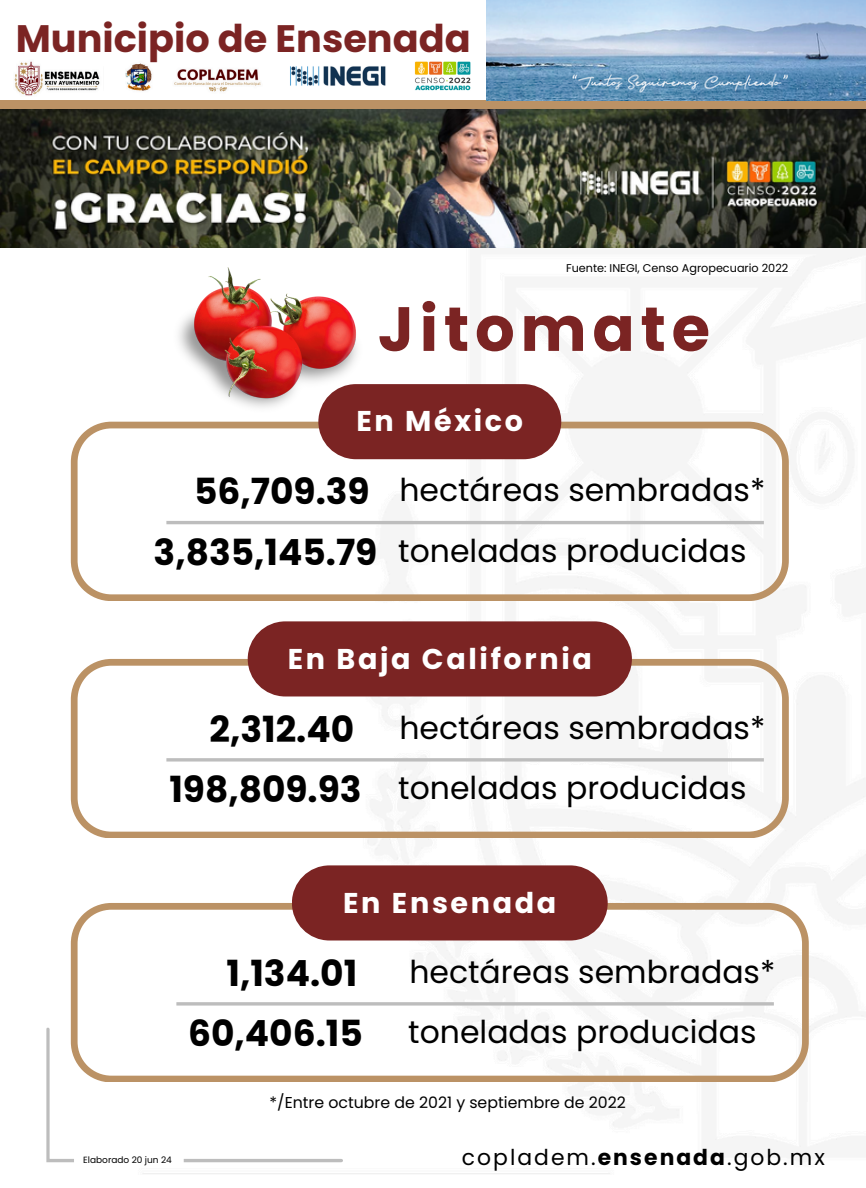
<style>
.page{position:relative;width:866px;height:1188px;background:#fff}
.page>*{position:absolute;margin:0;border:0;box-sizing:border-box;transform-origin:0 0}
.t1{font:700 62.32px "Poppins";letter-spacing:.095em;color:#7b2423}
.t2{font:700 38.25px "Poppins";color:#7b2423}
.t3{font:700 36px "Poppins";color:#000}
.t4{font:31.5px "Poppins";color:#000}
.t5{font:700 28.57px "Poppins";letter-spacing:.095em;color:#fff}
.t6{font:21.82px "Poppins";letter-spacing:.09em;color:#000}
.t7{font:15.75px "Poppins";color:#000}
.t8{font:11.25px "Poppins";color:#000}
.t9{font:9px "Poppins";color:#000}
.s1{font-weight:700}
</style>
<div class="page">
<svg style="left:46px;top:1027px;width:297px;height:136px"></svg>
<img style="left:14px;top:61px;width:86px;height:35px">
<div style="left:0;top:101px;width:866px;height:8px;background:#bb9265"></div>
<img style="left:290px;top:66px;width:96px;height:20px">
<img style="left:125px;top:63px;width:27px;height:28px">
<img style="left:174px;top:69px;width:87px;height:23px">
<img style="left:486px;top:0;width:380px;height:101px">
<img style="left:415px;top:62px;width:55px;height:29px">
<img style="left:0;top:109px;width:866px;height:139px">
<svg style="left:71px;top:422px;width:717px;height:179px"></svg>
<div style="left:318px;top:384px;width:243px;height:75px;background:#7b2423;border-radius:38px"></div>
<hr style="left:166px;top:521px;width:598px;height:3px;background:#bdbdbd">
<svg style="left:71px;top:659px;width:717px;height:179px"></svg>
<div style="left:248px;top:621px;width:384px;height:75px;background:#7b2423;border-radius:38px"></div>
<svg style="left:166px;top:758px;width:598px;height:4px;background:#c6c6c6"></svg>
<svg style="left:71px;top:903px;width:737px;height:179px"></svg>
<div style="left:292px;top:865px;width:315px;height:76px;background:#7b2423;border-radius:38px"></div>
<svg style="left:176px;top:1002px;width:598px;height:4px;background:#c6c6c6"></svg>
<img style="left:178px;top:268px;width:186px;height:147px">
<h1 class="t2" style="left:16px;top:12px;width:456px">Municipio de Ensenada</h1>
<p class="t8" style="left:566px;top:261px;width:224px">Fuente: INEGI, Censo Agropecuario 2022</p>
<p class="t1" style="left:378px;top:285px;width:334px">Jitomate</p>
<p class="t5" style="left:356px;top:401px;width:168px">En México</p>
<p class="t3" style="left:194px;top:466px;width:177px">56,709.39</p>
<h3 class="t3" style="left:154px;top:527px;width:225px">3,835,145.79</h3>
<h2 class="t4" style="left:399px;top:468px;width:367px">hectáreas sembradas*</h2>
<h4 class="t4" style="left:398px;top:529px;width:350px">toneladas producidas</h4>
<h2 class="t5" style="left:288px;top:639px;width:306px">En Baja California</h2>
<h4 class="t3" style="left:209px;top:704px;width:146px">2,312.40</h4>
<h3 class="t3" style="left:169px;top:764px;width:194px">198,809.93</h3>
<h2 class="t4" style="left:399px;top:706px;width:367px">hectáreas sembradas*</h2>
<h4 class="t4" style="left:398px;top:766px;width:350px">toneladas producidas</h4>
<h2 class="t5" style="left:343px;top:883px;width:215px">En Ensenada</h2>
<h4 class="t3" style="left:226px;top:948px;width:132px">1,134.01</h4>
<h3 class="t3" style="left:188px;top:1008px;width:176px">60,406.15</h3>
<h2 class="t4" style="left:409px;top:950px;width:367px">hectáreas sembradas*</h2>
<h4 class="t4" style="left:408px;top:1010px;width:350px">toneladas producidas</h4>
<p class="t9" style="left:83px;top:1154px;width:90px">Elaborado 20 jun 24</p>
<h2 class="t7" style="left:269px;top:1091px;width:358px">*/Entre octubre de 2021 y septiembre de 2022</h2>
<p class="t6" style="left:462px;top:1143px;width:364px">copladem.<span class="s1">ensenada</span>.gob.mx</p>
</div>
